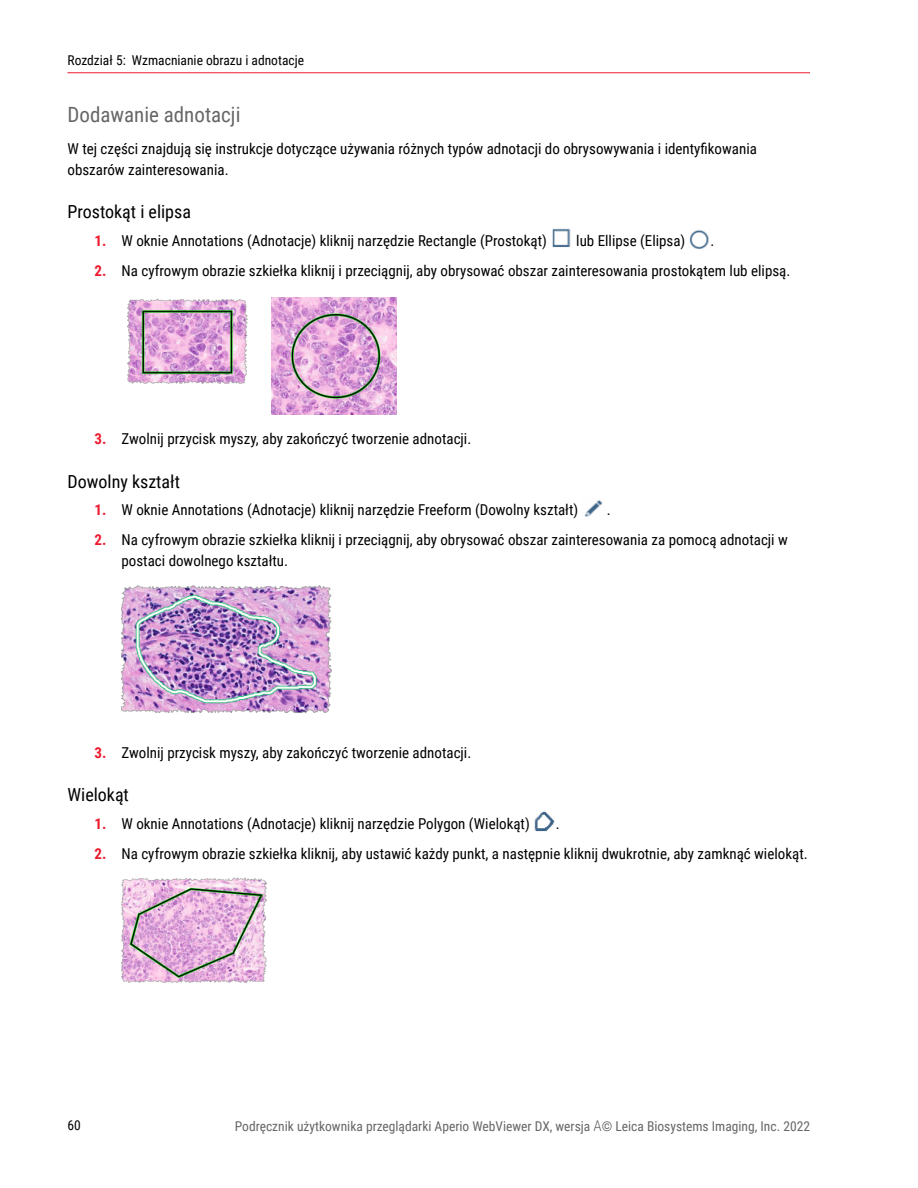
<style>
.page{position:relative;width:918px;height:1188px;background:#fff}
.page>*{position:absolute;margin:0;border:0;box-sizing:border-box;transform-origin:0 0}
.t1{font:21px "Roboto Condensed";color:#666}
.t2{font:18px "Roboto Condensed";color:#000}
.t3{font:15px/21px "Roboto Condensed";color:#000}
.t4{font:13.5px "Roboto Condensed";color:#666}
.t5{font:13.5px "Roboto Condensed";color:#000}
.s1{font-weight:700;color:#ed1b2f}
.s2{font-weight:300;font-size:15px}
</style>
<div class="page">
<hr style="left:68px;top:72px;width:742px;height:1px;background:#ed1b2f">
<img style="left:552px;top:228px;width:19px;height:19px">
<img style="left:689px;top:230px;width:20px;height:19px">
<img style="left:128px;top:298px;width:120px;height:86px">
<img style="left:271px;top:297px;width:126px;height:117px">
<img style="left:584px;top:500px;width:19px;height:17px">
<img style="left:122px;top:585px;width:209px;height:128px">
<img style="left:534px;top:811px;width:21px;height:21px">
<img style="left:122px;top:877px;width:144px;height:106px">
<p class="t5" style="left:68px;top:51px;width:238px">Rozdział 5: Wzmacnianie obrazu i adnotacje</p>
<h1 class="t1" style="left:68px;top:100px;width:174px">Dodawanie adnotacji</h1>
<p class="t3" style="left:68px;top:137px;width:691px">W tej części znajdują się instrukcje dotyczące używania różnych typów adnotacji do obrysowywania i identyfikowania obszarów zainteresowania.</p>
<p class="t2" style="left:68px;top:199px;width:125px">Prostokąt i elipsa</p>
<p class="t3" style="left:94px;top:230px;width:454px"><span class="s1">1.</span> W oknie Annotations (Adnotacje) kliknij narzędzie Rectangle (Prostokąt)</p>
<p class="t3" style="left:576px;top:230px;width:111px">lub Ellipse (Elipsa)</p>
<p class="t3" style="left:710px;top:230px;width:5px">.</p>
<p class="t3" style="left:95px;top:260px;width:697px"><span class="s1">2.</span> Na cyfrowym obrazie szkiełka kliknij i przeciągnij, aby obrysować obszar zainteresowania prostokątem lub elipsą.</p>
<p class="t3" style="left:94px;top:428px;width:378px"><span class="s1">3.</span> Zwolnij przycisk myszy, aby zakończyć tworzenie adnotacji.</p>
<p class="t2" style="left:68px;top:469px;width:114px">Dowolny kształt</p>
<p class="t3" style="left:94px;top:499px;width:485px"><span class="s1">1.</span> W oknie Annotations (Adnotacje) kliknij narzędzie Freeform (Dowolny kształt)</p>
<p class="t3" style="left:607px;top:499px;width:5px">.</p>
<p class="t3" style="left:121px;top:529px;width:668px;text-indent:-27px"><span class="s1">2.</span> Na cyfrowym obrazie szkiełka kliknij i przeciągnij, aby obrysować obszar zainteresowania za pomocą adnotacji w postaci dowolnego kształtu.</p>
<p class="t3" style="left:94px;top:742px;width:378px"><span class="s1">3.</span> Zwolnij przycisk myszy, aby zakończyć tworzenie adnotacji.</p>
<p class="t2" style="left:68px;top:782px;width:63px">Wielokąt</p>
<p class="t3" style="left:94px;top:813px;width:437px"><span class="s1">1.</span> W oknie Annotations (Adnotacje) kliknij narzędzie Polygon (Wielokąt)</p>
<p class="t3" style="left:556px;top:813px;width:5px">.</p>
<p class="t3" style="left:94px;top:843px;width:715px"><span class="s1">2.</span> Na cyfrowym obrazie szkiełka kliknij, aby ustawić każdy punkt, a następnie kliknij dwukrotnie, aby zamknąć wielokąt.</p>
<p class="t5" style="left:67px;top:1116px;width:15px">60</p>
<p class="t4" style="left:235px;top:1117px;width:577px">Podręcznik użytkownika przeglądarki Aperio WebViewer DX, wersja <span class="s2">A</span>© Leica Biosystems Imaging, Inc. 2022</p>
</div>
